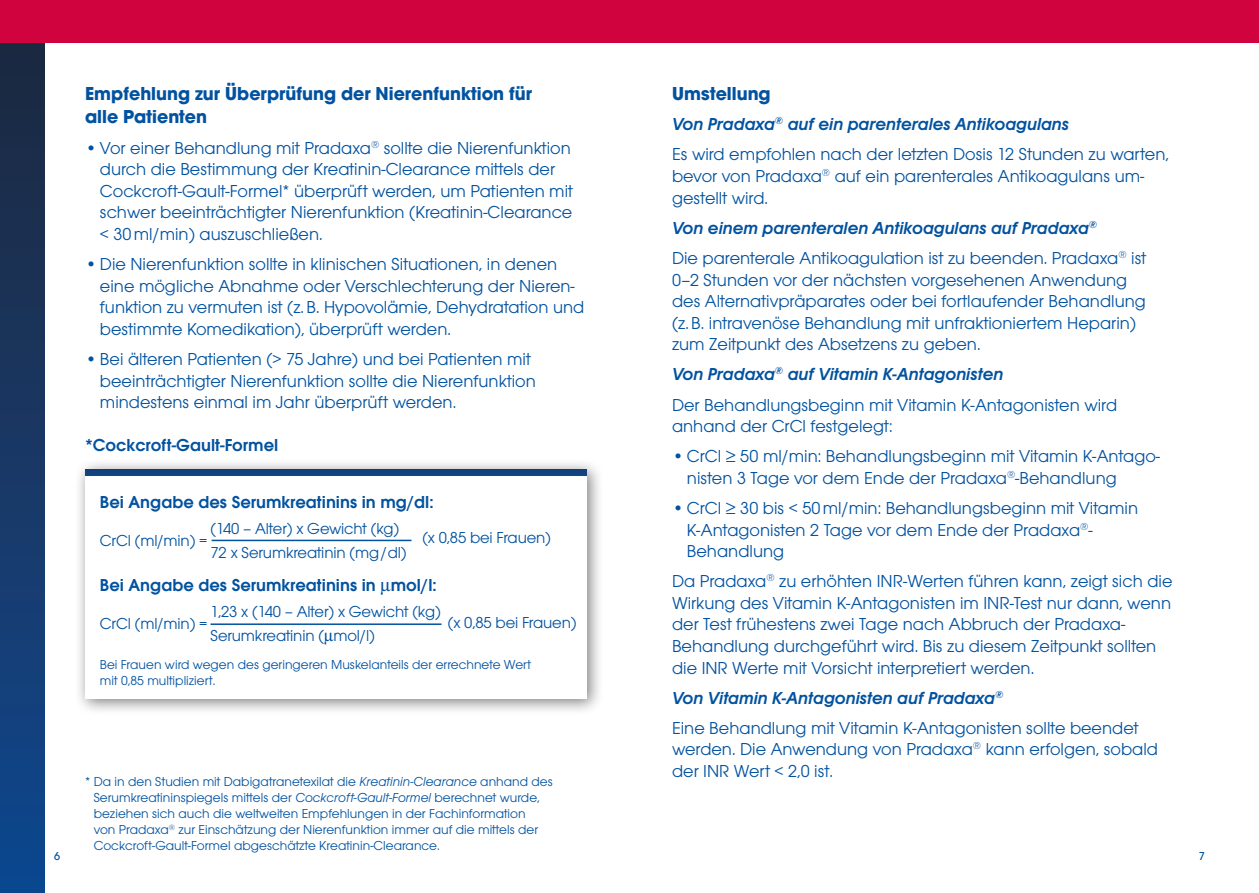
<style>
.page{position:relative;width:1259px;height:893px;background:#fff}
.page>*{position:absolute;margin:0;border:0;box-sizing:border-box;transform-origin:0 0}
.t1{font:700 19.5px/23.4px "Avant Garde Gothic Itc T";color:#0252a0}
.t2{font:18px/21.6px "Avant Garde Gothic Itc T";color:#0252a0}
.t3{font:600 18px "Avant Garde Gothic Itc T";color:#0252a0}
.t4{font:16.5px/24px "Avant Garde Gothic Itc T";letter-spacing:-.01em;color:#0252a0}
.t5{font:13.5px/16.2px "Avant Garde Gothic Itc T";color:#0252a0}
.t6{font:500 12px "Avant Garde Gothic Itc T";color:#0252a0}
.s1{font-weight:600;font-style:italic}
.s2{font-style:italic}
</style>
<div class="page">
<div style="left:74px;top:458px;width:530px;height:258px;background:#000;opacity:.5"></div>
<div style="left:85px;top:469px;width:502px;height:230px;background:#fff"></div>
<div style="left:85px;top:469px;width:502px;height:7px;background:#13417f"></div>
<hr style="left:210px;top:623px;width:231px;height:2px;background:#0252a0">
<hr style="left:212px;top:540px;width:199px;height:1px;background:#0252a0">
<div style="left:629px;top:0;width:630px;height:43px;background:#d0033f"></div>
<div style="left:0;top:0;width:45px;height:893px;background:linear-gradient(to bottom,#1f273a,#0f478e)"></div>
<div style="left:0;top:0;width:629px;height:43px;background:#d0033f"></div>
<p class="t1" style="left:85px;top:81px;width:448px">Empfehlung zur Überprüfung der Nierenfunktion für alle Patienten</p>
<p class="t2" style="left:100px;top:137px;width:474px;text-indent:-15px">• Vor einer Behandlung mit Pradaxa<sup>®</sup> sollte die Nierenfunktion durch die Bestimmung der Kreatinin-Clearance mittels der Cockcroft-Gault-Formel* überprüft werden, um Patienten mit schwer beeinträchtigter Nierenfunktion (Kreatinin-Clearance &lt; 30ml/min) auszuschließen.</p>
<p class="t2" style="left:100px;top:253px;width:486px;text-indent:-15px">• Die Nierenfunktion sollte in klinischen Situationen, in denen eine mögliche Abnahme oder Verschlechterung der Nieren&shy;funktion zu vermuten ist (z.B. Hypovolämie, Dehydratation und bestimmte Komedikation), überprüft werden.</p>
<p class="t2" style="left:100px;top:348px;width:437px;text-indent:-15px">• Bei älteren Patienten (&gt; 75 Jahre) und bei Patienten mit beeinträchtigter Nierenfunktion sollte die Nierenfunktion mindestens einmal im Jahr überprüft werden.</p>
<p class="t3" style="left:85px;top:435px;width:195px">*Cockcroft-Gault-Formel</p>
<p class="t1" style="left:672px;top:82px;width:100px">Umstellung</p>
<p class="t2" style="left:672px;top:109px;width:498px;line-height:30.2px"><span class="s1">Von Pradaxa</span><sup>®</sup> <span class="s1">auf ein parenterales Antikoagulans<br></span>Es wird empfohlen nach der letzten Dosis 12 Stunden zu warten,</p>
<p class="t2" style="left:672px;top:165px;width:474px">bevor von Pradaxa<sup>®</sup> auf ein parenterales Antikoagulans um&shy;gestellt wird.</p>
<p class="t2" style="left:672px;top:212px;width:476px;line-height:30.2px"><span class="s1">Von einem parenteralen Antikoagulans auf Pradaxa</span><sup>®<br></sup>Die parenterale Antikoagulation ist zu beenden. Pradaxa<sup>®</sup> ist</p>
<p class="t2" style="left:672px;top:268px;width:475px">0–2 Stunden vor der nächsten vorgesehenen Anwendung des Alternativpräparates oder bei fortlaufender Behandlung (z.B. intravenöse Behandlung mit unfraktioniertem Heparin) zum Zeitpunkt des Absetzens zu geben.</p>
<p class="t2" style="left:672px;top:359px;width:446px;line-height:30.2px"><span class="s1">Von Pradaxa</span><sup>®</sup> <span class="s1">auf Vitamin K-Antagonisten<br></span>Der Behandlungsbeginn mit Vitamin K-Antagonisten wird</p>
<p class="t2" style="left:672px;top:415px;width:222px">anhand der CrCl festgelegt:</p>
<p class="t2" style="left:687px;top:445px;width:475px;text-indent:-15px">• CrCl ≥ 50 ml/min: Behandlungsbeginn mit Vitamin K-Antago&shy;nisten 3 Tage vor dem Ende der Pradaxa<sup>®</sup>-Behandlung</p>
<p class="t2" style="left:687px;top:497px;width:453px;text-indent:-15px">• CrCl ≥ 30 bis &lt; 50ml/min: Behandlungsbeginn mit Vitamin<br>K-Antagonisten 2 Tage vor dem Ende der Pradaxa<sup>®</sup>-<br>Behandlung</p>
<p class="t2" style="left:672px;top:570px;width:502px">Da Pradaxa<sup>®</sup> zu erhöhten INR-Werten führen kann, zeigt sich die Wirkung des Vitamin K-Antagonisten im INR-Test nur dann, wenn der Test frühestens zwei Tage nach Abbruch der Pradaxa-Behandlung durchgeführt wird. Bis zu diesem Zeitpunkt sollten die INR Werte mit Vorsicht interpretiert werden.</p>
<p class="t2" style="left:672px;top:682px;width:468px;line-height:30.2px"><span class="s1">Von Vitamin K-Antagonisten auf Pradaxa</span><sup>®<br></sup>Eine Behandlung mit Vitamin K-Antagonisten sollte beendet</p>
<p class="t2" style="left:672px;top:738px;width:487px">werden. Die Anwendung von Pradaxa<sup>®</sup> kann erfolgen, sobald der INR Wert &lt; 2,0 ist.</p>
<p class="t3" style="left:100px;top:491px;width:335px">Bei Angabe des Serumkreatinins in mg/dl:</p>
<p class="t4" style="left:210px;top:516px;width:197px">(140 – Alter) x Gewicht (kg)<br>72 x Serumkreatinin (mg/dl)</p>
<p class="t4" style="left:100px;top:528px;width:109px">CrCl (ml/min) =</p>
<p class="t4" style="left:422px;top:526px;width:130px">(x 0,85 bei Frauen)</p>
<p class="t3" style="left:100px;top:575px;width:338px">Bei Angabe des Serumkreatinins in µmol/l:</p>
<p class="t4" style="left:210px;top:599px;width:232px">1,23 x (140 – Alter) x Gewicht (kg)<br>Serumkreatinin (µmol/l)</p>
<p class="t4" style="left:100px;top:612px;width:109px">CrCl (ml/min) =</p>
<p class="t4" style="left:448px;top:610px;width:130px">(x 0,85 bei Frauen)</p>
<p class="t5" style="left:100px;top:656px;width:433px">Bei Frauen wird wegen des geringeren Muskelanteils der errechnete Wert mit 0,85 multipliziert.</p>
<p class="t5" style="left:94px;top:773px;width:460px;text-indent:-9px">* Da in den Studien mit Dabigatranetexilat die <span class="s2">Kreatinin-Clearance</span> anhand des Serumkreatininspiegels mittels der <span class="s2">Cockcroft-Gault-Formel</span> berechnet wurde, beziehen sich auch die weltweiten Empfehlungen in der Fachinformation<br>von Pradaxa<sup>®</sup> zur Einschätzung der Nierenfunktion immer auf die mittels der Cockcroft-Gault-Formel abgeschätzte Kreatinin-Clearance.</p>
<p class="t6" style="left:54px;top:849px;width:7px">6</p>
<p class="t6" style="left:1199px;top:849px;width:7px">7</p>
</div>
